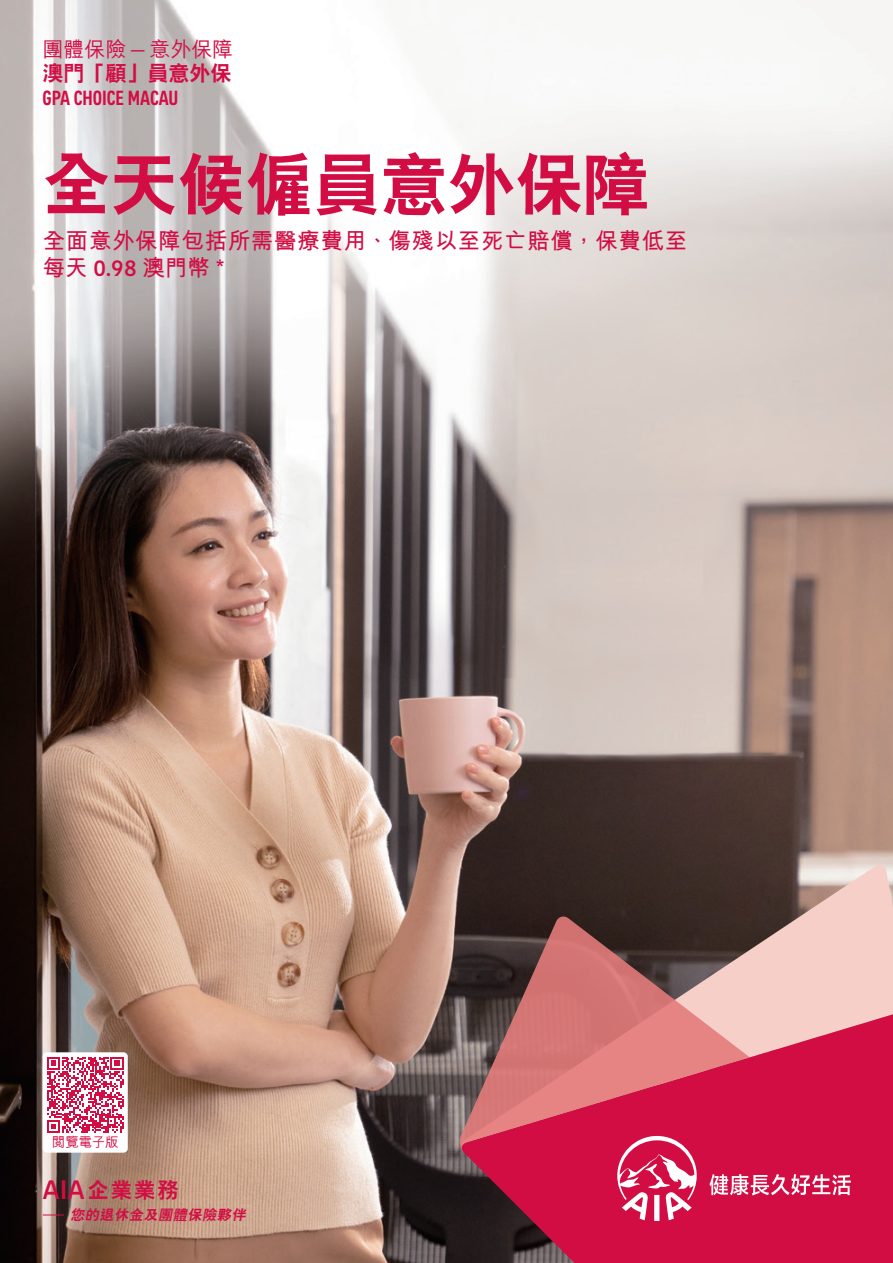
<style>
.page{position:relative;width:893px;height:1263px;background:#fff}
.page>*{position:absolute;margin:0;border:0;box-sizing:border-box;transform-origin:0 0}
.t1{font:800 67.5px "C Hei 2 HK";color:#d20d44}
.t2{font:700 22.65px/27px "M Hei HK";letter-spacing:.03em;color:#d20d44}
.t3{font:800 21.3px "C Hei 2 HK";color:#d20d44}
.t4{font:500 condensed 21px "AIA Everest";color:#d20d44}
.t5{font:500 21px "M Hei HK";color:#d20d44}
.t6{font:800 21px "C Hei 2 HK";color:#d20d44}
.t7{font:italic 800 13.95px "C Hei 2 HK";color:#d20d44}
.t8{font:500 13.5px "M Hei HK";letter-spacing:-.01em;color:#d20d44}
.s1{font-family:"AIA Everest";font-weight:400;font-stretch:condensed}
.s2{font-family:"AIA Everest";font-weight:500}
.s3{font-family:"AIA Everest";font-weight:500;font-size:27.45px}
</style>
<div class="page">
<img style="left:0;top:0;width:893px;height:1263px">
<svg style="left:460px;top:863px;width:433px;height:128px;background:#88706b"></svg>
<svg style="left:460px;top:991px;width:433px;height:272px;background:#c22851"></svg>
<svg style="left:460px;top:916px;width:290px;height:236px;background:#ac565e"></svg>
<div style="left:43px;top:1052px;width:85px;height:101px;background:#fff;border-radius:4px"></div>
<svg style="left:617px;top:1136px;width:234px;height:85px;background:#d93361"></svg>
<svg style="left:43px;top:1214px;width:21px;height:1px"></svg>
<svg style="left:47px;top:1057px;width:77px;height:76px"></svg>
<p class="t5" style="left:42px;top:34px;width:192px">團體保險 <span class="s1">—</span> 意外保障</p>
<p class="t6" style="left:42px;top:62px;width:191px">澳門「顧」員意外保</p>
<p class="t4" style="left:42px;top:86px;width:138px">GPA CHOICE MACAU</p>
<h1 class="t1" style="left:43px;top:151px;width:609px">全天候僱員意外保障</h1>
<p class="t2" style="left:43px;top:225px;width:646px">全面意外保障包括所需醫療費用、傷殘以至死亡賠償，保費低至每天 <span class="s2">0.98</span> 澳門幣 *</p>
<p class="t8" style="left:52px;top:1132px;width:68px">閱覽電子版</p>
<p class="t3" style="left:43px;top:1179px;width:138px"><span class="s3">AIA</span>企業業務</p>
<p class="t7" style="left:70px;top:1207px;width:179px">您的退休金及團體保險夥伴</p>
</div>
